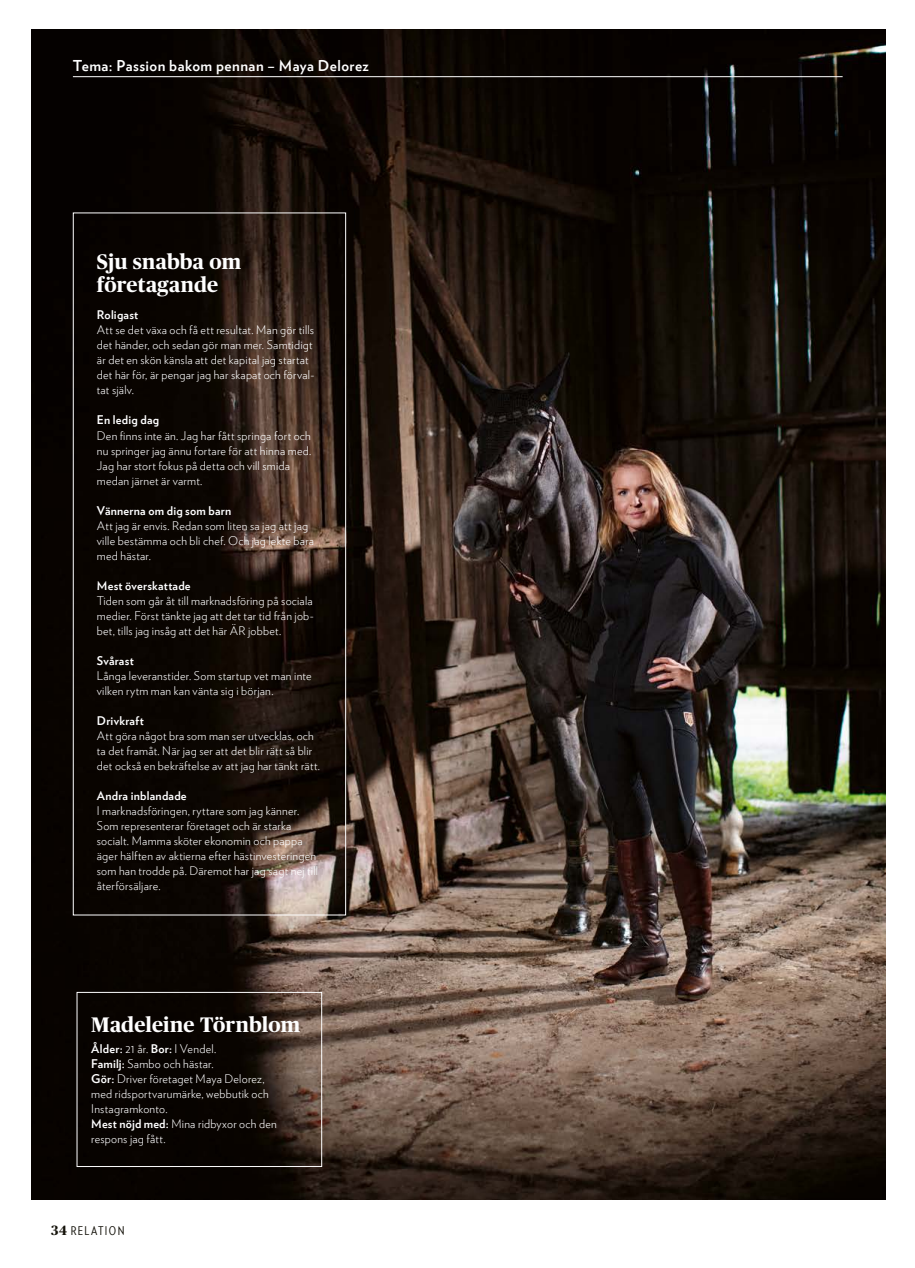
<style>
.page{position:relative;width:915px;height:1268px;background:#fff}
.page>*{position:absolute;margin:0;border:0;box-sizing:border-box;transform-origin:0 0}
.t1{font:700 21px/23.2px "Publico Headline";letter-spacing:.005em;color:#fff}
.t2{font:700 15px "Verlag";letter-spacing:.03em;color:#fff}
.t3{font:300 12px/15px "Verlag";letter-spacing:.02em;color:#fff}
.t4{font:12px "Verlag Condensed";letter-spacing:.115em;color:#15130b}
.s1{font-weight:700}
.s2{font-family:"Publico Headline";font-weight:700;font-size:13.5px}
</style>
<div class="page">
<img style="left:31px;top:30px;width:853px;height:1169px">
<div style="left:77px;top:991px;width:245px;height:175px;border:1px solid #fff"></div>
<div style="left:73px;top:212px;width:273px;height:703px;border:1px solid #fff"></div>
<hr style="left:73px;top:76px;width:769px;height:1px;background:#fff">
<p class="t2" style="left:73px;top:54px;width:297px">Tema: Passion bakom pennan – Maya Delorez</p>
<p class="t1" style="left:97px;top:249px;width:146px">Sju snabba om företagande</p>
<p class="t3" style="left:97px;top:307px;width:219px"><span class="s1">Roligast<br></span>Att se det växa och få ett resultat. Man gör tills det händer, och sedan gör man mer. Samtidigt är det en skön känsla att det kapital jag startat det här för, är pengar jag har skapat och förval&shy;tat själv.</p>
<p class="t3" style="left:97px;top:412px;width:216px"><span class="s1">En ledig dag<br></span>Den finns inte än. Jag har fått springa fort och nu springer jag ännu fortare för att hinna med.<br>Jag har stort fokus på detta och vill smida medan järnet är varmt.</p>
<p class="t3" style="left:97px;top:502px;width:219px"><span class="s1">Vännerna om dig som barn<br></span>Att jag är envis. Redan som liten sa jag att jag ville bestämma och bli chef. Och jag lekte bara med hästar.</p>
<p class="t3" style="left:97px;top:577px;width:218px"><span class="s1">Mest överskattade<br></span>Tiden som går åt till marknadsföring på sociala medier. Först tänkte jag att det tar tid från job&shy;bet, tills jag insåg att det här ÄR jobbet.</p>
<p class="t3" style="left:97px;top:652px;width:216px"><span class="s1">Svårast<br></span>Långa leveranstider. Som startup vet man inte vilken rytm man kan vänta sig i början.</p>
<p class="t3" style="left:97px;top:712px;width:224px"><span class="s1">Drivkraft<br></span>Att göra något bra som man ser utvecklas, och ta det framåt. När jag ser att det blir rätt så blir det också en bekräftelse av att jag har tänkt rätt.</p>
<p class="t3" style="left:97px;top:787px;width:223px"><span class="s1">Andra inblandade<br></span>I marknadsföringen, ryttare som jag känner.<br>Som representerar företaget och är starka socialt. Mamma sköter ekonomin och pappa äger hälften av aktierna efter hästinvesteringen som han trodde på. Däremot har jag sagt nej till återförsäljare.</p>
<p class="t1" style="left:91px;top:1011px;width:210px">Madeleine Törnblom</p>
<p class="t3" style="left:91px;top:1040px;width:187px"><span class="s1">Ålder:</span> 21 år. <span class="s1">Bor:</span> I Vendel.<br><span class="s1">Familj:</span> Sambo och hästar.<br><span class="s1">Gör:</span> Driver företaget Maya Delorez, med ridsportvarumärke, webbutik och<br>Instagramkonto.<br><span class="s1">Mest nöjd med:</span> Mina ridbyxor och den respons jag fått.</p>
<p class="t4" style="left:51px;top:1222px;width:75px"><span class="s2">34</span> RELATION</p>
</div>
